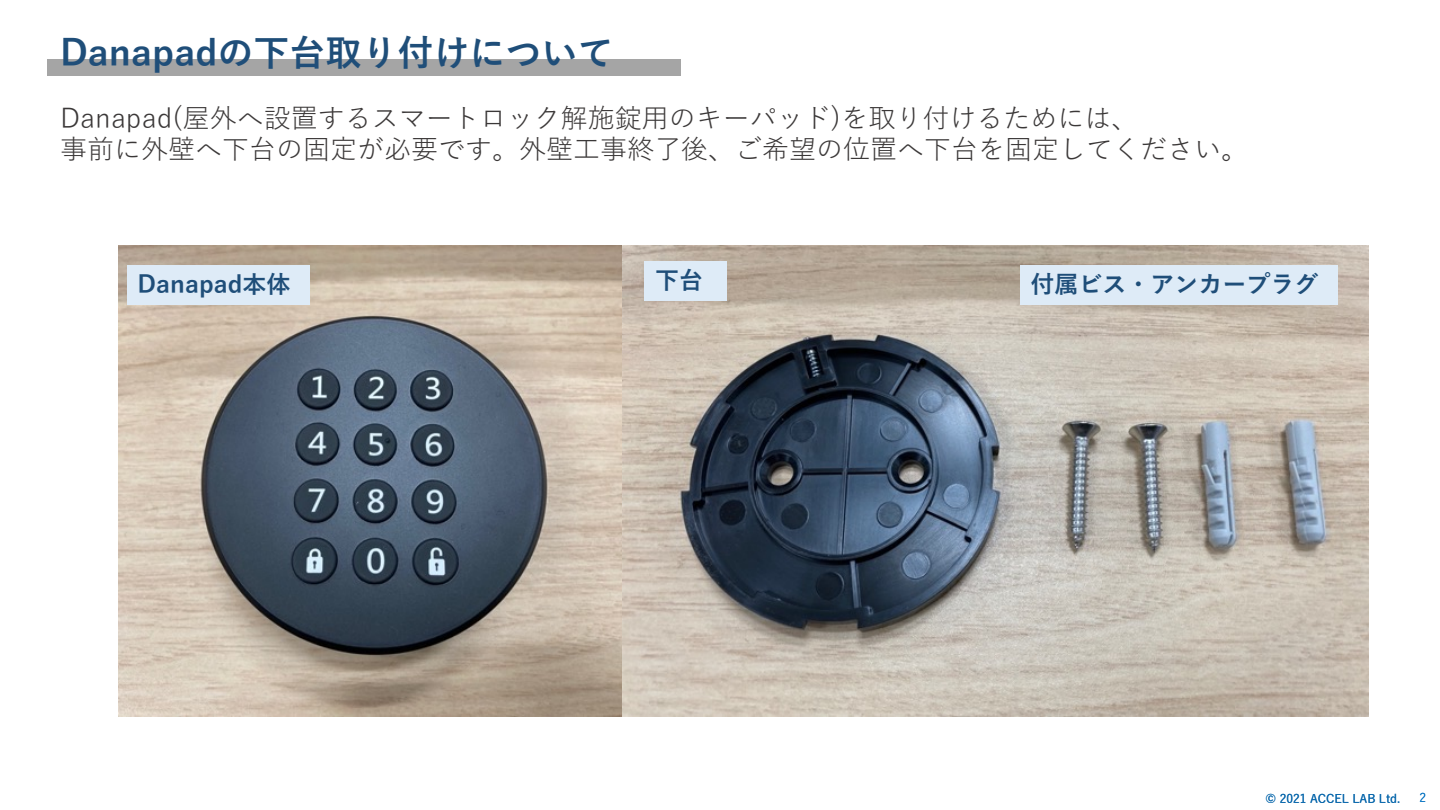
<style>
.page{position:relative;width:1440px;height:810px;background:#fff}
.page>*{position:absolute;margin:0;border:0;box-sizing:border-box;transform-origin:0 0}
.t1{font:700 36px "Yu Gothic";color:#1f4e79}
.t2{font:27px/31.7px "Yu Gothic";color:#3b3838}
.t3{font:700 24px "Yu Gothic";color:#1f4e79}
.t4{font:500 12px "Yu Gothic";letter-spacing:.005em;color:#0a68ac}
.t5{font:12px "Yu Gothic";color:#0070c0}
</style>
<div class="page">
<div style="left:47px;top:60px;width:634px;height:16px;background:#a5a5a5"></div>
<img style="left:119px;top:246px;width:503px;height:471px">
<img style="left:622px;top:246px;width:746px;height:471px">
<div style="left:127px;top:265px;width:183px;height:40px;background:#deebf7"></div>
<div style="left:644px;top:261px;width:83px;height:40px;background:#deebf7"></div>
<div style="left:1020px;top:265px;width:317px;height:40px;background:#deebf7"></div>
<h1 class="t1" style="left:60px;top:34px;width:555px">Danapadの下台取り付けについて</h1>
<p class="t2" style="left:60px;top:103px;width:1189px">Danapad(屋外へ設置するスマートロック解施錠⽤のキーパッド)を取り付けるためには、<br>事前に外壁へ下台の固定が必要です。外壁⼯事終了後、ご希望の位置へ下台を固定してください。</p>
<p class="t3" style="left:138px;top:272px;width:154px">Danapad本体</p>
<p class="t3" style="left:655px;top:268px;width:49px">下台</p>
<p class="t3" style="left:1031px;top:272px;width:289px">付属ビス・アンカープラグ</p>
<p class="t4" style="left:1266px;top:792px;width:136px">© 2021 ACCEL LAB Ltd.</p>
<p class="t5" style="left:1419px;top:792px;width:8px">2</p>
</div>
